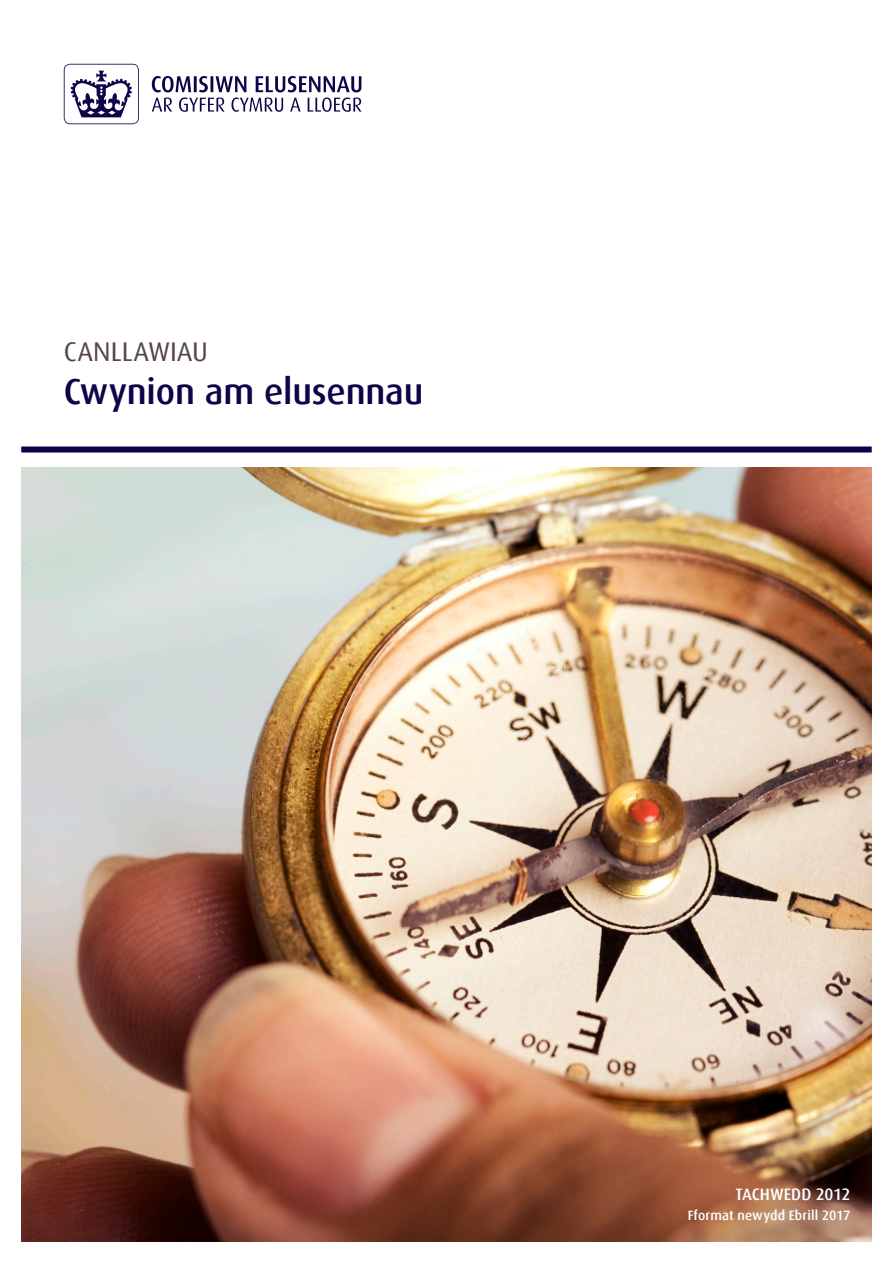
<style>
.page{position:relative;width:893px;height:1263px;background:#fff}
.page>*{position:absolute;margin:0;border:0;box-sizing:border-box;transform-origin:0 0}
.t1{font:500 36px "Dax";letter-spacing:-.005em;color:#0d0449}
.Series_Title{font:27px "Dax";color:#544640}
.Date{font:500 16.5px "Dax";letter-spacing:-.005em;color:#fff}
.Date__New_format{font:500 13.5px "Dax";letter-spacing:.01em;color:#fff}
</style>
<div class="page">
<div style="left:21px;top:446px;width:851px;height:6px;background:#0d0449"></div>
<img style="left:21px;top:468px;width:851px;height:774px">
<svg style="left:64px;top:64px;width:75px;height:60px"></svg>
<svg style="left:152px;top:76px;width:209px;height:36px"></svg>
<p class="Series_Title" style="left:64px;top:336px;width:146px">CANLLAWIAU</p>
<p class="t1" style="left:64px;top:371px;width:361px">Cwynion am elusennau</p>
<p class="Date" style="left:735px;top:1185px;width:117px">TACHWEDD 2012</p>
<p class="Date__New_format" style="left:688px;top:1208px;width:164px">Fformat newydd Ebrill 2017</p>
</div>
